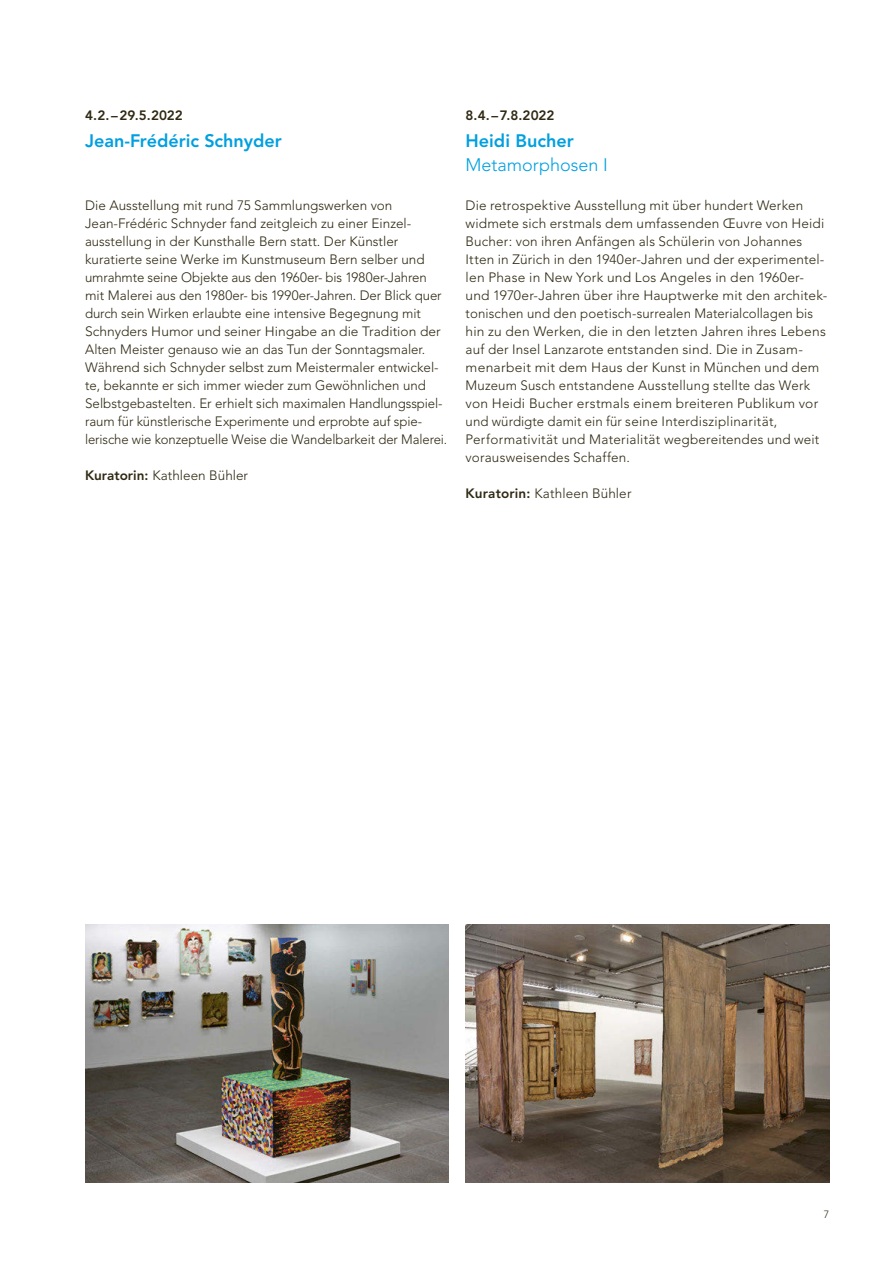
<style>
.page{position:relative;width:893px;height:1263px;background:#fff}
.page>*{position:absolute;margin:0;border:0;box-sizing:border-box;transform-origin:0 0}
.t1{font:800 18px "Avenir LT Std";color:#009fe0}
.t2{font:300 18px "Avenir LT Std";color:#009fe0}
.t3{font:300 13.5px/18px "Avenir LT Std";color:#2f2912}
.t4{font:800 13.5px "Avenir LT Std";letter-spacing:-.005em;color:#2f2912}
.t5{font:300 10.5px "Avenir LT Std";color:#2f2912}
.s1{font-weight:800}
</style>
<div class="page">
<img style="left:85px;top:924px;width:364px;height:258px">
<img style="left:466px;top:924px;width:363px;height:258px">
<p class="t4" style="left:85px;top:107px;width:99px">4.2.–29.5.2022</p>
<h1 class="t1" style="left:85px;top:131px;width:198px">Jean-Frédéric Schnyder</h1>
<p class="t3" style="left:85px;top:196px;width:364px">Die Ausstellung mit rund 75 Sammlungswerken von Jean-Frédéric Schnyder fand zeitgleich zu einer Einzel&shy;ausstellung in der Kunsthalle Bern statt. Der Künstler kuratierte seine Werke im Kunstmuseum Bern selber und umrahmte seine Objekte aus den 1960er- bis 1980er-Jahren mit Malerei aus den 1980er- bis 1990er-Jahren. Der Blick quer durch sein Wirken erlaubte eine intensive Begegnung mit Schnyders Humor und seiner Hingabe an die Tradition der Alten Meister genauso wie an das Tun der Sonntagsmaler.<br>Während sich Schnyder selbst zum Meistermaler entwickel&shy;te, bekannte er sich immer wieder zum Gewöhnlichen und Selbstgebastelten. Er erhielt sich maximalen Handlungsspiel&shy;raum für künstlerische Experimente und erprobte auf spie&shy;lerische wie konzeptuelle Weise die Wandelbarkeit der Malerei.</p>
<p class="t3" style="left:85px;top:466px;width:165px"><span class="s1">Kuratorin:</span> Kathleen Bühler</p>
<p class="t4" style="left:466px;top:107px;width:90px">8.4. –7.8.2022</p>
<h1 class="t1" style="left:466px;top:131px;width:110px">Heidi Bucher</h1>
<h1 class="t2" style="left:466px;top:154px;width:144px">Metamorphosen I</h1>
<p class="t3" style="left:466px;top:196px;width:363px">Die retrospektive Ausstellung mit über hundert Werken widmete sich erstmals dem umfassenden Œuvre von Heidi Bucher: von ihren Anfängen als Schülerin von Johannes Itten in Zürich in den 1940er-Jahren und der experimentel&shy;len Phase in New York und Los Angeles in den 1960er&shy;und 1970er-Jahren über ihre Hauptwerke mit den architek&shy;tonischen und den poetisch-surrealen Materialcollagen bis hin zu den Werken, die in den letzten Jahren ihres Lebens auf der Insel Lanzarote entstanden sind. Die in Zusam&shy;menarbeit mit dem Haus der Kunst in München und dem Muzeum Susch entstandene Ausstellung stellte das Werk von Heidi Bucher erstmals einem breiteren Publikum vor und würdigte damit ein für seine Interdisziplinarität, Performativität und Materialität wegbereitendes und weit vorausweisendes Schaffen.</p>
<p class="t3" style="left:466px;top:484px;width:167px"><span class="s1">Kuratorin:</span> Kathleen Bühler</p>
<p class="t5" style="left:824px;top:1208px;width:7px">7</p>
</div>
